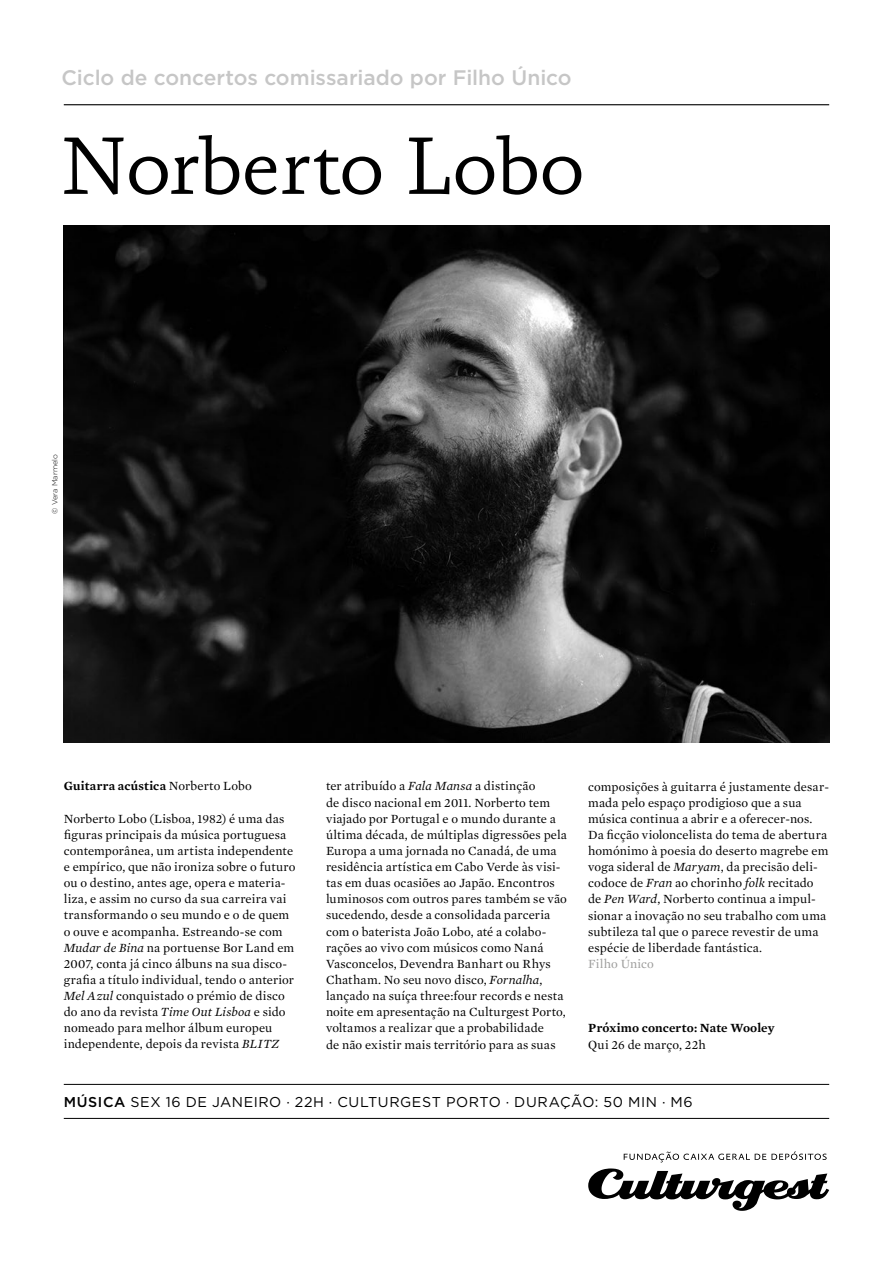
<style>
.page{position:relative;width:893px;height:1263px;background:#fff}
.page>*{position:absolute;margin:0;border:0;box-sizing:border-box;transform-origin:0 0}
.t1{font:300 82.5px "Absara OT";letter-spacing:-.025em;color:#000}
.t2{font:500 21px "Gotham";color:#c6c6c6}
.t3{font:14.25px "Gotham";letter-spacing:.04em;color:#000}
.t4{font:12.75px/16.2px "Mercury Text G1";letter-spacing:.01em;color:#000}
.t5{font:600 12.75px "Mercury Text G1";letter-spacing:.01em;color:#000}
.t6{font:12.75px "Mercury Text G1";letter-spacing:.01em;color:#9d9d9c}
.t7{font:300 7.5px "Gotham";color:#000}
.s1{font-weight:400}
.s2{font-style:italic}
.s3{font-weight:500}
</style>
<div class="page">
<svg style="left:588px;top:1168px;width:241px;height:43px"></svg>
<svg style="left:624px;top:1151px;width:203px;height:11px"></svg>
<hr style="left:64px;top:1118px;width:765px;height:1px;background:#000">
<hr style="left:64px;top:1084px;width:765px;height:1px;background:#000">
<hr style="left:64px;top:104px;width:765px;height:1px;background:#000">
<img style="left:64px;top:226px;width:765px;height:516px">
<h2 class="t2" style="left:62px;top:64px;width:511px">Ciclo de concertos comissariado por Filho Único</h2>
<h1 class="t1" style="left:60px;top:118px;width:527px">Norberto Lobo</h1>
<p class="t7" style="left:50px;top:514px;width:61px;rotate:-90deg">© Vera Marmelo</p>
<p class="t5" style="left:64px;top:777px;width:190px">Guitarra acústica <span class="s1">Norberto Lobo</span></p>
<p class="t4" style="left:64px;top:810px;width:233px">Norberto Lobo (Lisboa, 1982) é uma das figuras principais da música portuguesa contemporânea, um artista independente e empírico, que não ironiza sobre o futuro ou o destino, antes age, opera e materia&shy;liza, e assim no curso da sua carreira vai transformando o seu mundo e o de quem o ouve e acompanha. Estreando-se com <span class="s2">Mudar de Bina</span> na portuense Bor Land em 2007, conta já cinco álbuns na sua disco&shy;grafia a título individual, tendo o anterior <span class="s2">Mel Azul</span> conquistado o prémio de disco do ano da revista <span class="s2">Time Out Lisboa</span> e sido nomeado para melhor álbum europeu independente, depois da revista <span class="s2">BLITZ</span></p>
<p class="t4" style="left:326px;top:777px;width:242px">ter atribuído a <span class="s2">Fala Mansa</span> a distinção<br>de disco nacional em 2011. Norberto tem viajado por Portugal e o mundo durante a última década, de múltiplas digressões pela Europa a uma jornada no Canadá, de uma residência artística em Cabo Verde às visi&shy;tas em duas ocasiões ao Japão. Encontros luminosos com outros pares também se vão sucedendo, desde a consolidada parceria com o baterista João Lobo, até a colabo&shy;rações ao vivo com músicos como Naná Vasconcelos, Devendra Banhart ou Rhys Chatham. No seu novo disco, <span class="s2">Fornalha</span>, lançado na suíça three:four records e nesta noite em apresentação na Culturgest Porto, voltamos a realizar que a probabilidade<br>de não existir mais território para as suas</p>
<p class="t4" style="left:588px;top:777px;width:242px">composições à guitarra é justamente desar&shy;mada pelo espaço prodigioso que a sua música continua a abrir e a oferecer-nos.<br>Da ficção violoncelista do tema de abertura homónimo à poesia do deserto magrebe em voga sideral de <span class="s2">Maryam</span>, da precisão deli&shy;codoce de <span class="s2">Fran</span> ao chorinho <span class="s2">folk</span> recitado de <span class="s2">Pen Ward</span>, Norberto continua a impul&shy;sionar a inovação no seu trabalho com uma subtileza tal que o parece revestir de uma espécie de liberdade fantástica.</p>
<p class="t6" style="left:588px;top:954px;width:67px">Filho Único</p>
<p class="t5" style="left:588px;top:1019px;width:188px">Próximo concerto: Nate Wooley</p>
<p class="t4" style="left:588px;top:1035px;width:119px">Qui 26 de março, 22h</p>
<p class="t3" style="left:64px;top:1093px;width:631px"><span class="s3">MÚSICA</span> SEX 16 DE JANEIRO · 22H · CULTURGEST PORTO · DURAÇÃO: 50 MIN · M6</p>
</div>
